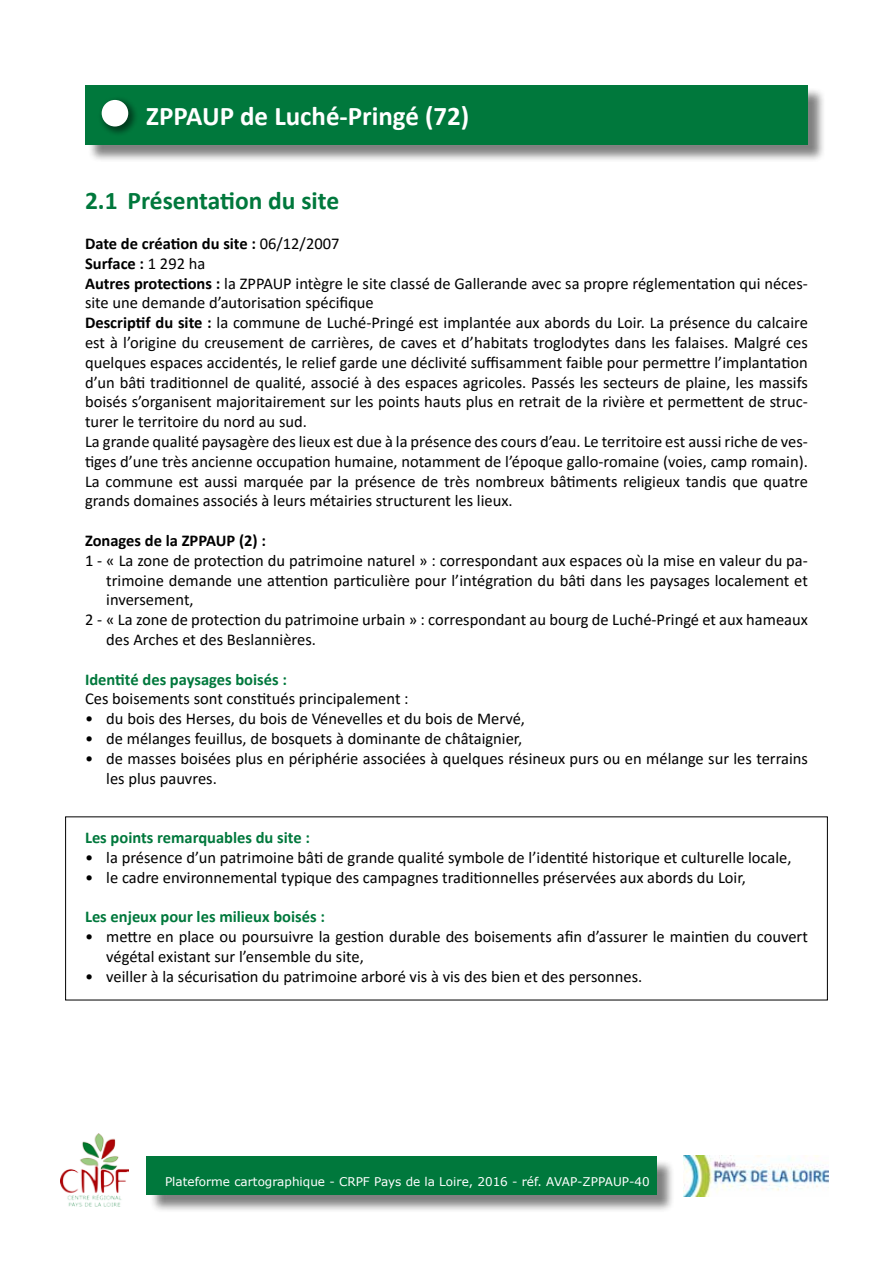
<style>
.page{position:relative;width:893px;height:1263px;background:#fff}
.page>*{position:absolute;margin:0;border:0;box-sizing:border-box;transform-origin:0 0}
.t1{font:700 27px "Calibri";color:#fff}
.t2{font:700 25.5px "Calibri";color:#00783c}
.t3{font:16.5px/19.8px "Calibri";color:#000}
.t4{font:700 16.5px "Calibri";color:#00783c}
.t5{font:700 16.5px "Calibri";color:#000}
.t6{font:12px "Verdana";color:#fff}
.s1{font-weight:700}
</style>
<div class="page">
<div style="left:149px;top:1159px;width:527px;height:54px;background:#000;opacity:.5"></div>
<div style="left:147px;top:1157px;width:510px;height:38px;background:#00783c"></div>
<img style="left:61px;top:1133px;width:68px;height:74px">
<img style="left:684px;top:1155px;width:144px;height:41px">
<div style="left:87px;top:87px;width:739px;height:76px;background:#000;opacity:.5"></div>
<div style="left:85px;top:85px;width:722px;height:60px;background:#00783c"></div>
<div style="left:97px;top:95px;width:42px;height:42px;background:#000;opacity:.5"></div>
<div style="left:102px;top:100px;width:26px;height:26px;background:#fff;border-radius:50%"></div>
<h1 class="t1" style="left:146px;top:97px;width:325px">ZPPAUP de Luché-Pringé (72)</h1>
<h2 class="t2" style="left:85px;top:183px;width:256px">2.1 Présentation du site</h2>
<p class="t3" style="left:85px;top:233px;width:724px"><span class="s1">Date de création du site :</span> 06/12/2007<br><span class="s1">Surface :</span> 1 292 ha<br><span class="s1">Autres protections :</span> la ZPPAUP intègre le site classé de Gallerande avec sa propre réglementation qui néces&shy;site une demande d’autorisation spécifique<br><span class="s1">Descriptif du site :</span> la commune de Luché-Pringé est implantée aux abords du Loir. La présence du calcaire est à l’origine du creusement de carrières, de caves et d’habitats troglodytes dans les falaises. Malgré ces quelques espaces accidentés, le relief garde une déclivité suffisamment faible pour permettre l’implantation d’un bâti traditionnel de qualité, associé à des espaces agricoles. Passés les secteurs de plaine, les massifs boisés s’organisent majoritairement sur les points hauts plus en retrait de la rivière et permettent de struc&shy;turer le territoire du nord au sud.<br>La grande qualité paysagère des lieux est due à la présence des cours d’eau. Le territoire est aussi riche de ves&shy;tiges d’une très ancienne occupation humaine, notamment de l’époque gallo-romaine (voies, camp romain).<br>La commune est aussi marquée par la présence de très nombreux bâtiments religieux tandis que quatre grands domaines associés à leurs métairies structurent les lieux.</p>
<p class="t5" style="left:85px;top:529px;width:182px">Zonages de la ZPPAUP (2) :</p>
<p class="t3" style="left:85px;top:550px;width:724px">1 - « La zone de protection du patrimoine naturel » : correspondant aux espaces où la mise en valeur du pa-</p>
<p class="t3" style="left:106px;top:570px;width:703px">trimoine demande une attention particulière pour l’intégration du bâti dans les paysages localement et</p>
<p class="t3" style="left:106px;top:590px;width:89px">inversement,</p>
<p class="t3" style="left:85px;top:609px;width:724px">2 - « La zone de protection du patrimoine urbain » : correspondant au bourg de Luché-Pringé et aux hameaux</p>
<p class="t3" style="left:106px;top:629px;width:211px">des Arches et des Beslannières.</p>
<p class="t4" style="left:85px;top:667px;width:203px">Identité des paysages boisés :</p>
<p class="t3" style="left:85px;top:689px;width:325px">Ces boisements sont constitués principalement :</p>
<p class="t3" style="left:85px;top:708px;width:441px">• du bois des Herses, du bois de Vénevelles et du bois de Mervé,</p>
<p class="t3" style="left:85px;top:728px;width:439px">• de mélanges feuillus, de bosquets à dominante de châtaignier,</p>
<p class="t3" style="left:106px;top:748px;width:703px;text-indent:-21px">• de masses boisées plus en périphérie associées à quelques résineux purs ou en mélange sur les terrains les plus pauvres.</p>
<p class="t4" style="left:85px;top:826px;width:226px">Les points remarquables du site :</p>
<p class="t3" style="left:85px;top:847px;width:708px">• la présence d’un patrimoine bâti de grande qualité symbole de l’identité historique et culturelle locale,</p>
<p class="t3" style="left:85px;top:867px;width:662px">• le cadre environnemental typique des campagnes traditionnelles préservées aux abords du Loir,</p>
<p class="t4" style="left:85px;top:905px;width:241px">Les enjeux pour les milieux boisés :</p>
<p class="t3" style="left:106px;top:926px;width:703px;text-indent:-21px">• mettre en place ou poursuivre la gestion durable des boisements afin d’assurer le maintien du couvert végétal existant sur l’ensemble du site,</p>
<p class="t3" style="left:85px;top:966px;width:559px">• veiller à la sécurisation du patrimoine arboré vis à vis des bien et des personnes.</p>
<p class="t6" style="left:165px;top:1173px;width:486px">Plateforme cartographique - CRPF Pays de la Loire, 2016 - réf. AVAP-ZPPAUP-40</p>
</div>
